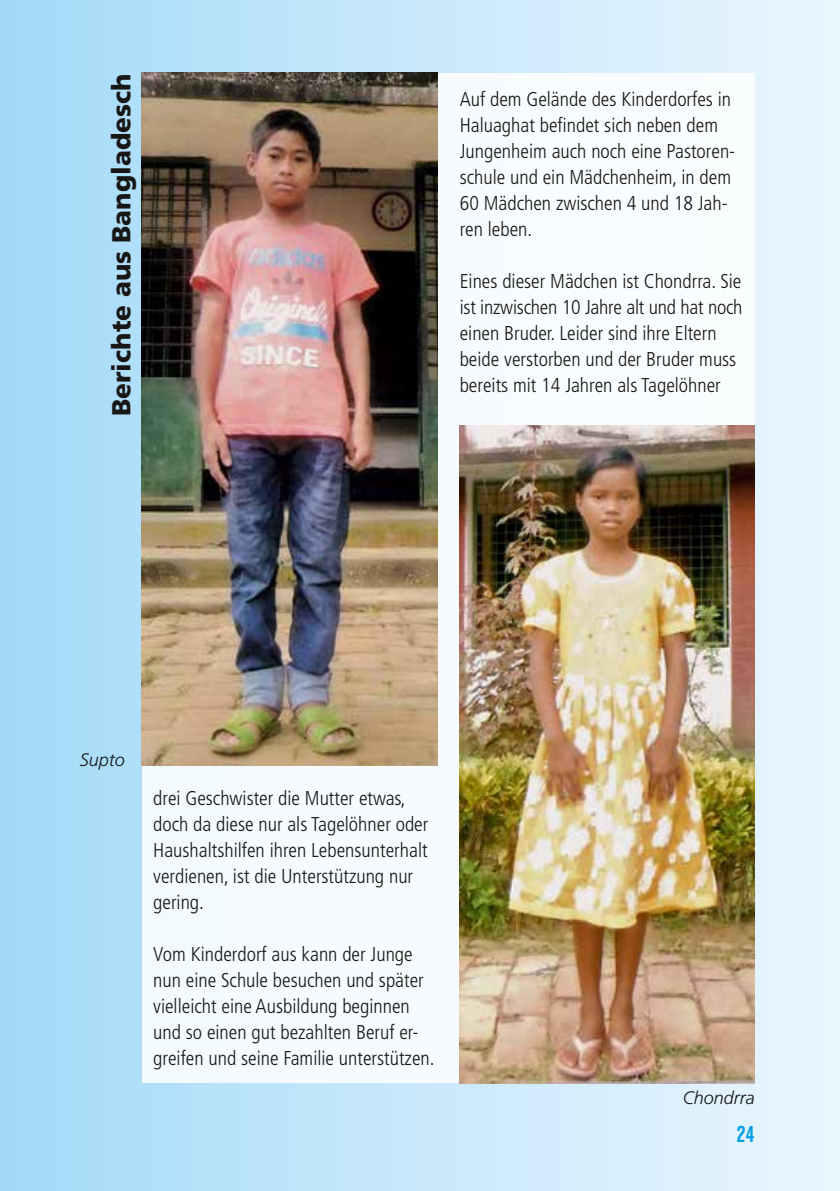
<style>
.page{position:relative;width:840px;height:1191px;background:#fff}
.page>*{position:absolute;margin:0;border:0;box-sizing:border-box;transform-origin:0 0}
.t1{font:900 26px "Frutiger LT Std";color:#181716}
.t2{font:700 condensed 24px "Nimbus Sans D";color:#009ee3}
.t3{font:300 condensed 20px/26px "Frutiger LT Std";color:#181716}
.t4{font:italic 300 18px "Frutiger LT Std";color:#181716}
</style>
<div class="page">
<div style="left:0;top:0;width:839px;height:1191px;background:linear-gradient(to right,#a3d9f7,#ebf6fd)"></div>
<div style="left:142px;top:74px;width:612px;height:1009px;background:#f7fbfe"></div>
<img style="left:459px;top:425px;width:295px;height:658px">
<img style="left:142px;top:73px;width:295px;height:692px">
<h1 class="t1" style="left:106px;top:416px;width:344px;rotate:-90deg">Berichte aus Bangladesch</h1>
<p class="t3" style="left:459px;top:86px;width:277px">Auf dem Gelände des Kinderdorfes in<br>Haluaghat befindet sich neben dem<br>Jungenheim auch noch eine Pastoren&shy;schule und ein Mädchenheim, in dem<br>60 Mädchen zwischen 4 und 18 Jah&shy;ren leben.</p>
<p class="t3" style="left:459px;top:268px;width:284px">Eines dieser Mädchen ist Chondrra. Sie ist inzwischen 10 Jahre alt und hat noch einen Bruder. Leider sind ihre Eltern beide verstorben und der Bruder muss bereits mit 14 Jahren als Tagelöhner</p>
<p class="t4" style="left:80px;top:749px;width:47px">Supto</p>
<p class="t3" style="left:153px;top:785px;width:276px">drei Geschwister die Mutter etwas, doch da diese nur als Tagelöhner oder<br>Haushaltshilfen ihren Lebensunterhalt verdienen, ist die Unterstützung nur gering.</p>
<p class="t3" style="left:153px;top:941px;width:283px">Vom Kinderdorf aus kann der Junge nun eine Schule besuchen und später vielleicht eine Ausbildung beginnen und so einen gut bezahlten Beruf er&shy;greifen und seine Familie unterstützen.</p>
<p class="t4" style="left:682px;top:1087px;width:74px">Chondrra</p>
<p class="t2" style="left:735px;top:1121px;width:20px">24</p>
</div>
